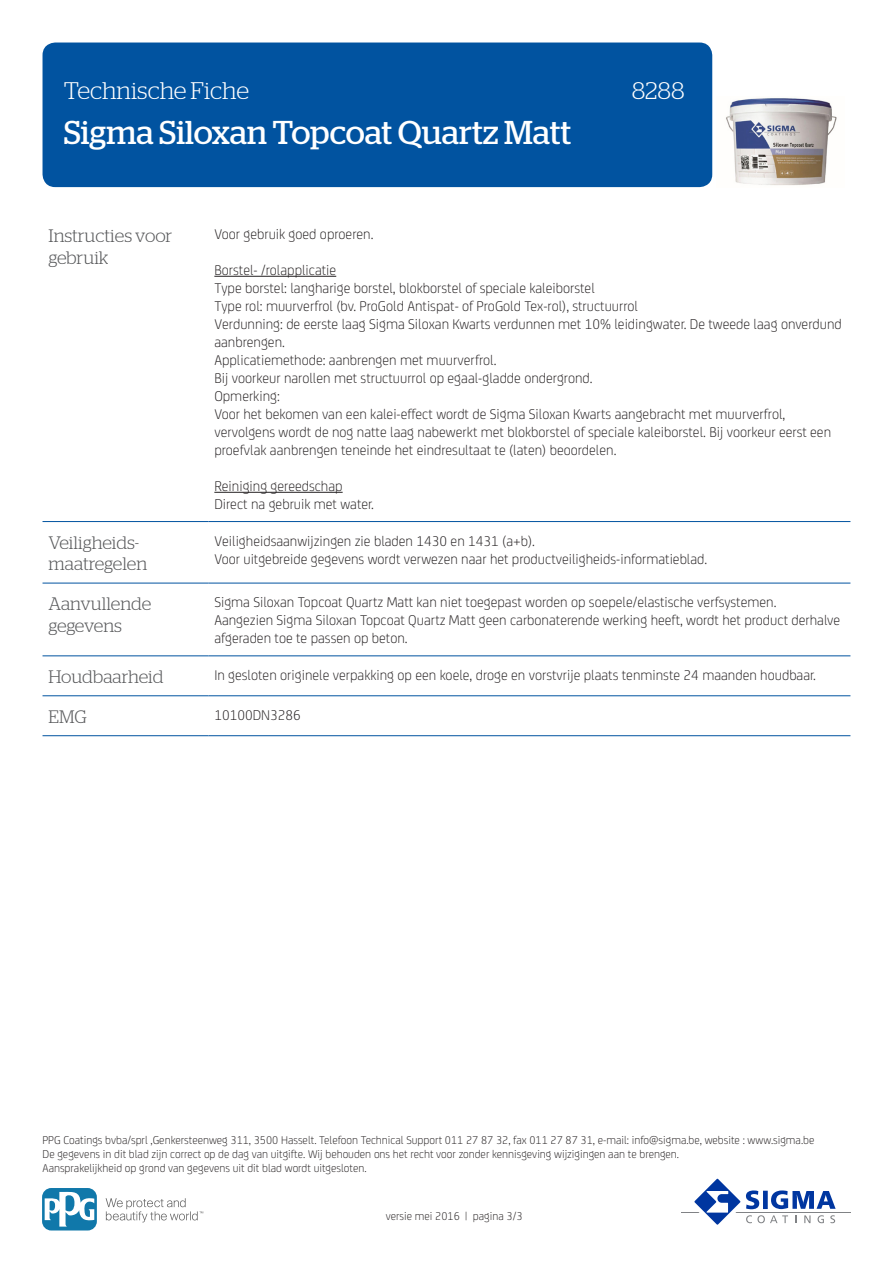
<style>
.page{position:relative;width:893px;height:1263px;background:#fff}
.page>*{position:absolute;margin:0;border:0;box-sizing:border-box;transform-origin:0 0}
.t1{font:33px "Stag";color:#fff}
.t2{font:300 24px "Stag";letter-spacing:-.005em;color:#fff}
.KOP{font:300 18px/21.6px "Stag";color:#57585a}
.BODY{font:300 15px/18px "FS Joey";color:#231f20}
.t3{font:300 12px/14.4px "FS Joey";color:#231f20}
</style>
<div class="page">
<div style="left:43px;top:43px;width:669px;height:144px;background:#0153a0;border-radius:13px"></div>
<hr style="left:681px;top:1211px;width:169px;height:1px;background:#808285">
<svg style="left:689px;top:1178px;width:147px;height:47px"></svg>
<svg style="left:106px;top:1198px;width:97px;height:24px"></svg>
<svg style="left:43px;top:1188px;width:54px;height:42px"></svg>
<svg style="left:45px;top:1191px;width:49px;height:35px"></svg>
<hr style="left:43px;top:521px;width:165px;height:1px;background:#0153a0">
<hr style="left:208px;top:521px;width:642px;height:1px;background:#0153a0">
<hr style="left:43px;top:583px;width:165px;height:1px;background:#0153a0">
<hr style="left:208px;top:583px;width:642px;height:1px;background:#0153a0">
<hr style="left:43px;top:655px;width:165px;height:1px;background:#0153a0">
<hr style="left:208px;top:655px;width:642px;height:1px;background:#0153a0">
<hr style="left:43px;top:695px;width:165px;height:1px;background:#0153a0">
<hr style="left:208px;top:695px;width:642px;height:1px;background:#0153a0">
<hr style="left:43px;top:735px;width:165px;height:1px;background:#0153a0">
<hr style="left:208px;top:735px;width:642px;height:1px;background:#0153a0">
<hr style="left:214px;top:276px;width:122px;height:1px;background:#231f20">
<hr style="left:214px;top:492px;width:129px;height:1px;background:#231f20">
<img style="left:726px;top:98px;width:111px;height:87px">
<h2 class="t2" style="left:64px;top:77px;width:187px">Technische Fiche</h2>
<h2 class="t2" style="left:632px;top:77px;width:54px">8288</h2>
<h1 class="t1" style="left:64px;top:114px;width:509px">Sigma Siloxan Topcoat Quartz Matt</h1>
<p class="KOP" style="left:49px;top:225px;width:125px">Instructies voor gebruik</p>
<p class="BODY" style="left:214px;top:224px;width:161px">Voor gebruik goed oproeren.</p>
<p class="BODY" style="left:214px;top:260px;width:629px">Borstel- /rolapplicatie<br>Type borstel: langharige borstel, blokborstel of speciale kaleiborstel<br>Type rol: muurverfrol (bv. ProGold Antispat- of ProGold Tex-rol), structuurrol<br>Verdunning: de eerste laag Sigma Siloxan Kwarts verdunnen met 10% leidingwater. De tweede laag onverdund aanbrengen.<br>Applicatiemethode: aanbrengen met muurverfrol.<br>Bij voorkeur narollen met structuurrol op egaal-gladde ondergrond.<br>Opmerking:<br>Voor het bekomen van een kalei-effect wordt de Sigma Siloxan Kwarts aangebracht met muurverfrol, vervolgens wordt de nog natte laag nabewerkt met blokborstel of speciale kaleiborstel. Bij voorkeur eerst een proefvlak aanbrengen teneinde het eindresultaat te (laten) beoordelen.</p>
<p class="BODY" style="left:214px;top:476px;width:161px">Reiniging gereedschap<br>Direct na gebruik met water.</p>
<p class="KOP" style="left:49px;top:531px;width:100px">Veiligheids&shy;maatregelen</p>
<p class="BODY" style="left:214px;top:531px;width:494px">Veiligheidsaanwijzingen zie bladen 1430 en 1431 (a+b).<br>Voor uitgebreide gegevens wordt verwezen naar het productveiligheids-informatieblad.</p>
<p class="KOP" style="left:49px;top:593px;width:104px">Aanvullende gegevens</p>
<p class="BODY" style="left:214px;top:592px;width:627px">Sigma Siloxan Topcoat Quartz Matt kan niet toegepast worden op soepele/elastische verfsystemen.<br>Aangezien Sigma Siloxan Topcoat Quartz Matt geen carbonaterende werking heeft, wordt het product derhalve afgeraden toe te passen op beton.</p>
<p class="KOP" style="left:49px;top:666px;width:116px">Houdbaarheid</p>
<p class="BODY" style="left:214px;top:665px;width:603px">In gesloten originele verpakking op een koele, droge en vorstvrije plaats tenminste 24 maanden houdbaar.</p>
<p class="KOP" style="left:49px;top:706px;width:40px">EMG</p>
<p class="BODY" style="left:214px;top:705px;width:88px">10100DN3286</p>
<p class="t3" style="left:43px;top:1132px;width:773px">PPG Coatings bvba/sprl ,Genkersteenweg 311, 3500 Hasselt. Telefoon Technical Support 011 27 87 32, fax 011 27 87 31, e-mail: info@sigma.be, website : www.sigma.be<br>De gegevens in dit blad zijn correct op de dag van uitgifte. Wij behouden ons het recht voor zonder kennisgeving wijzigingen aan te brengen.<br>Aansprakelijkheid op grond van gegevens uit dit blad wordt uitgesloten.</p>
<p class="t3" style="left:386px;top:1208px;width:138px">versie mei 2016 | pagina 3/3</p>
</div>
